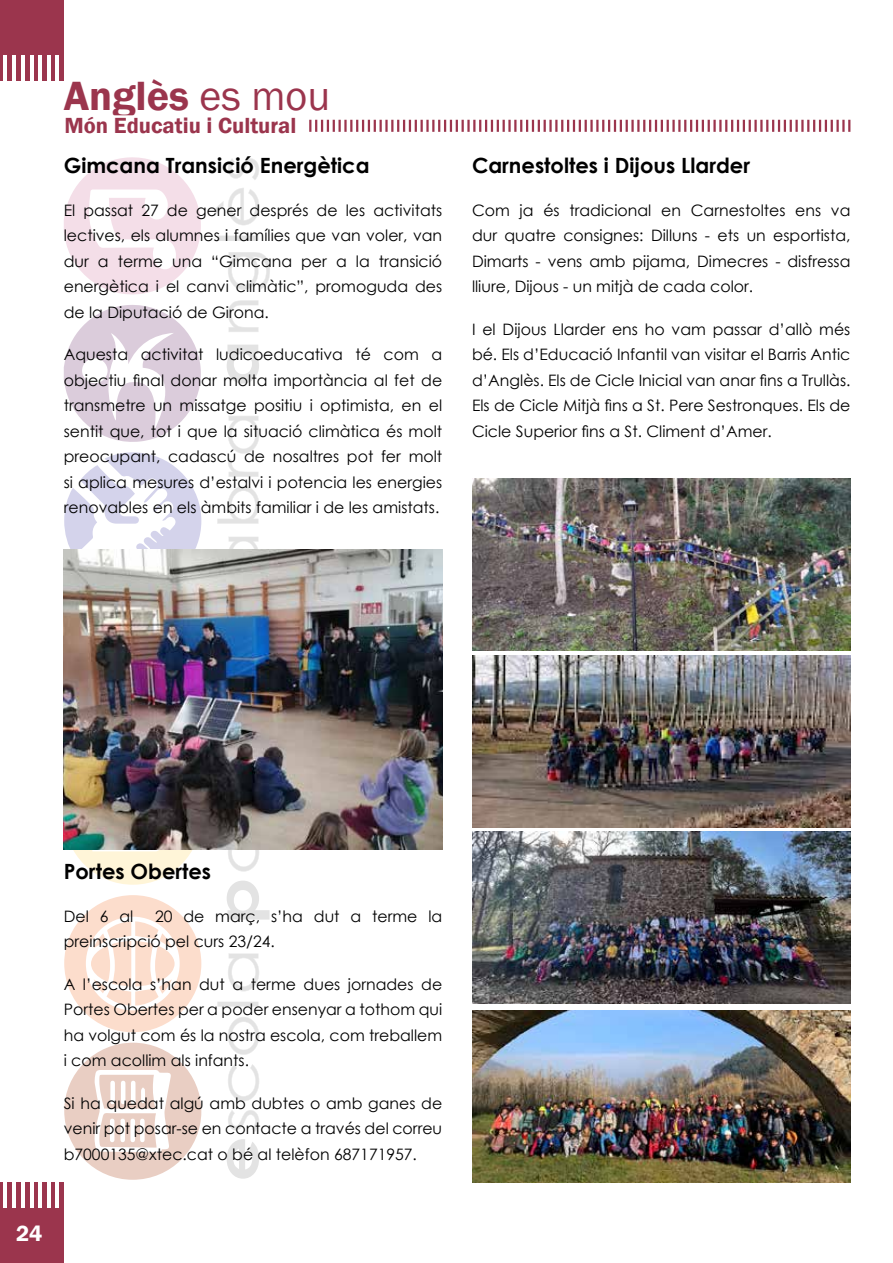
<style>
.page{position:relative;width:893px;height:1263px;background:#fff}
.page>*{position:absolute;margin:0;border:0;box-sizing:border-box;transform-origin:0 0}
.t1{font:600 42px "Franklin Gothic";color:#9b354d}
.t2{font:600 22.5px "Franklin Gothic";color:#9b354d}
.t3{font:600 22.5px "Franklin Gothic";color:#fff}
.t4{font:700 21px "Century Gothic";color:#000}
.t5{font:15.75px/25.5px "Century Gothic";color:#000;text-align:justify}
.s1{font-weight:400}
</style>
<div class="page">
<div style="left:0;top:0;width:64px;height:81px;background:#9b354d"></div>
<hr style="left:55px;top:55px;width:4px;height:26px;background:#fff">
<hr style="left:47px;top:55px;width:4px;height:26px;background:#fff">
<hr style="left:38px;top:55px;width:4px;height:26px;background:#fff">
<hr style="left:30px;top:55px;width:4px;height:26px;background:#fff">
<hr style="left:21px;top:55px;width:4px;height:26px;background:#fff">
<hr style="left:12px;top:55px;width:4px;height:26px;background:#fff">
<hr style="left:3px;top:55px;width:4px;height:26px;background:#fff">
<div style="left:0;top:1182px;width:64px;height:81px;background:#9b354d"></div>
<hr style="left:55px;top:1182px;width:4px;height:26px;background:#fff">
<hr style="left:47px;top:1182px;width:4px;height:26px;background:#fff">
<hr style="left:38px;top:1182px;width:4px;height:26px;background:#fff">
<hr style="left:30px;top:1182px;width:4px;height:26px;background:#fff">
<hr style="left:21px;top:1182px;width:4px;height:26px;background:#fff">
<hr style="left:12px;top:1182px;width:4px;height:26px;background:#fff">
<hr style="left:3px;top:1182px;width:4px;height:26px;background:#fff">
<svg style="left:309px;top:120px;width:541px;height:12px"></svg>
<svg style="left:227px;top:1139px;width:32px;height:40px"></svg>
<svg style="left:228px;top:1110px;width:31px;height:22px"></svg>
<svg style="left:228px;top:1064px;width:31px;height:37px"></svg>
<svg style="left:228px;top:1017px;width:31px;height:38px"></svg>
<svg style="left:217px;top:1002px;width:41px;height:5px"></svg>
<svg style="left:228px;top:953px;width:31px;height:38px"></svg>
<svg style="left:227px;top:881px;width:43px;height:38px"></svg>
<svg style="left:228px;top:849px;width:31px;height:22px"></svg>
<svg style="left:228px;top:537px;width:31px;height:13px"></svg>
<svg style="left:217px;top:486px;width:42px;height:38px"></svg>
<svg style="left:228px;top:416px;width:31px;height:61px"></svg>
<svg style="left:227px;top:345px;width:32px;height:39px"></svg>
<svg style="left:228px;top:300px;width:30px;height:32px"></svg>
<svg style="left:228px;top:252px;width:42px;height:38px"></svg>
<svg style="left:217px;top:235px;width:41px;height:5px"></svg>
<svg style="left:215px;top:188px;width:44px;height:37px"></svg>
<svg style="left:228px;top:158px;width:31px;height:22px"></svg>
<svg style="left:64px;top:157px;width:137px;height:728px"></svg>
<svg style="left:64px;top:895px;width:137px;height:137px"></svg>
<svg style="left:64px;top:1043px;width:137px;height:137px"></svg>
<img style="left:64px;top:550px;width:378px;height:299px">
<img style="left:472px;top:478px;width:378px;height:172px">
<img style="left:472px;top:655px;width:378px;height:172px">
<img style="left:472px;top:832px;width:378px;height:172px">
<img style="left:472px;top:1010px;width:378px;height:172px">
<h1 class="t1" style="left:64px;top:70px;width:268px">Anglès <span class="s1">es mou</span></h1>
<h2 class="t2" style="left:65px;top:111px;width:233px">Món Educatiu i Cultural</h2>
<h3 class="t4" style="left:64px;top:150px;width:307px">Gimcana Transició Energètica</h3>
<p class="t5" style="left:64px;top:197px;width:380px">El passat 27 de gener després de les activitats lectives, els alumnes i famílies que van voler, van dur a terme una “Gimcana per a la transició energètica i el canvi climàtic”, promoguda des de la Diputació de Girona.</p>
<p class="t5" style="left:64px;top:341px;width:380px">Aquesta activitat ludicoeducativa té com a objectiu final donar molta importància al fet de transmetre un missatge positiu i optimista, en el sentit que, tot i que la situació climàtica és molt preocupant, cadascú de nosaltres pot fer molt si aplica mesures d’estalvi i potencia les energies renovables en els àmbits familiar i de les amistats.</p>
<h3 class="t4" style="left:472px;top:150px;width:280px">Carnestoltes i Dijous Llarder</h3>
<p class="t5" style="left:472px;top:197px;width:380px">Com ja és tradicional en Carnestoltes ens va dur quatre consignes: Dilluns - ets un esportista, Dimarts - vens amb pijama, Dimecres - disfressa lliure, Dijous - un mitjà de cada color.</p>
<p class="t5" style="left:472px;top:316px;width:380px">I el Dijous Llarder ens ho vam passar d’allò més bé. Els d’Educació Infantil van visitar el Barris Antic d’Anglès. Els de Cicle Inicial van anar fins a Trullàs.<br>Els de Cicle Mitjà fins a St. Pere Sestronques. Els de Cicle Superior fins a St. Climent d’Amer.</p>
<h3 class="t4" style="left:64px;top:855px;width:149px">Portes Obertes</h3>
<p class="t5" style="left:64px;top:903px;width:71px">Del 6 al</p>
<p class="t5" style="left:64px;top:903px;width:380px;text-indent:91px">20 de març, s’ha dut a terme la preinscripció pel curs 23/24.</p>
<p class="t5" style="left:64px;top:971px;width:380px">A l’escola s’han dut a terme dues jornades de Portes Obertes per a poder ensenyar a tothom qui ha volgut com és la nostra escola, com treballem i com acollim als infants.</p>
<p class="t5" style="left:64px;top:1090px;width:380px">Si ha quedat algú amb dubtes o amb ganes de venir pot posar-se en contacte a través del correu b7000135@xtec.cat o bé al telèfon 687171957.</p>
<h2 class="t3" style="left:16px;top:1220px;width:28px">24</h2>
</div>
